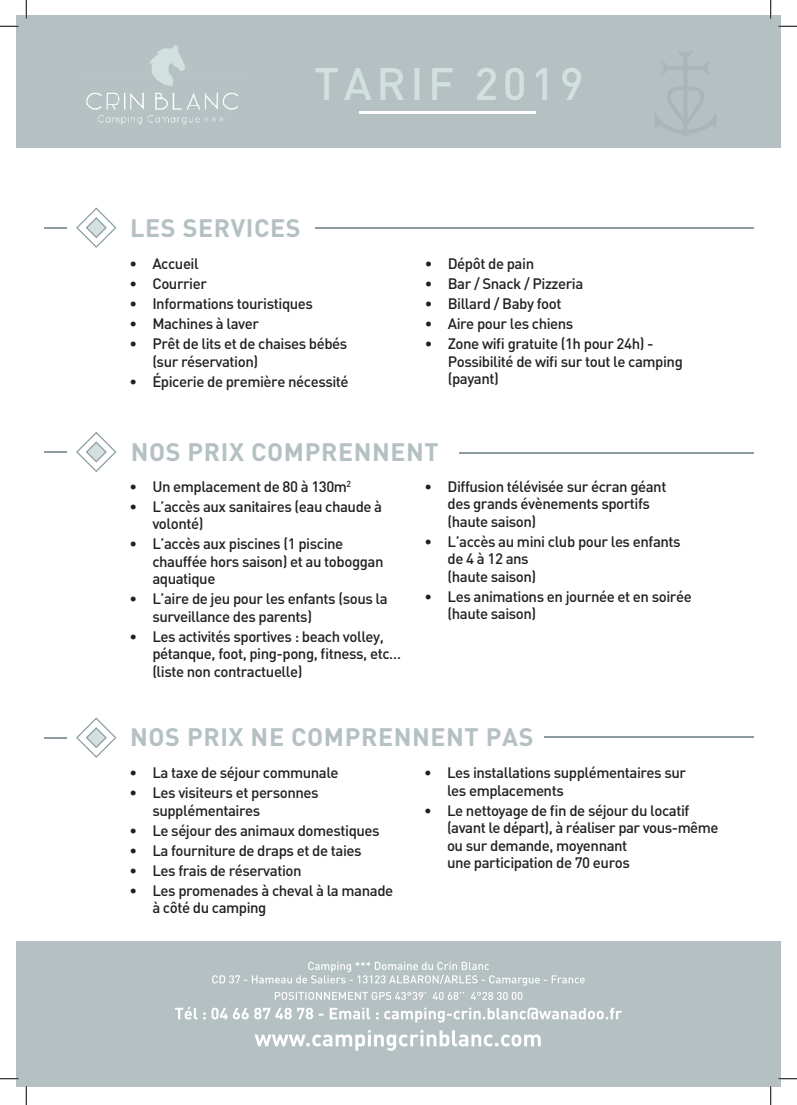
<style>
.page{position:relative;width:797px;height:1105px;background:#fff}
.page>*{position:absolute;margin:0;border:0;box-sizing:border-box;transform-origin:0 0}
.t1{font:500 45px "DIN Pro";letter-spacing:.1em;color:#d2e0e0}
.t2{font:700 25px "DIN";letter-spacing:.025em;color:#b4c0c2}
.t3{font:500 15px/17.5px "DIN Pro";letter-spacing:-.03em;color:#231f20}
</style>
<div class="page">
<div style="left:16px;top:941px;width:765px;height:145px;background:#b4c0c2"></div>
<div style="left:16px;top:16px;width:765px;height:132px;background:#b4c0c2"></div>
<hr style="left:359px;top:112px;width:177px;height:2px;background:#fff">
<svg style="left:212px;top:962px;width:372px;height:24px"></svg>
<svg style="left:275px;top:992px;width:247px;height:8px"></svg>
<svg style="left:175px;top:1007px;width:447px;height:15px"></svg>
<svg style="left:255px;top:1030px;width:285px;height:21px"></svg>
<svg style="left:76px;top:207px;width:40px;height:41px"></svg>
<svg style="left:76px;top:432px;width:40px;height:40px"></svg>
<svg style="left:76px;top:717px;width:40px;height:41px"></svg>
<hr style="left:315px;top:227px;width:438px;height:1px;background:#8b9d9f">
<svg style="left:44px;top:227px;width:22px;height:1px"></svg>
<hr style="left:44px;top:451px;width:22px;height:2px;background:#8b9d9f">
<svg style="left:44px;top:737px;width:22px;height:1px"></svg>
<hr style="left:459px;top:453px;width:294px;height:1px;background:#8b9d9f">
<hr style="left:543px;top:736px;width:210px;height:1px;background:#8b9d9f">
<img style="left:86px;top:45px;width:152px;height:80px">
<svg style="left:655px;top:51px;width:61px;height:86px"></svg>
<svg style="left:0;top:25px;width:19px;height:2px"></svg>
<svg style="left:778px;top:25px;width:19px;height:2px"></svg>
<svg style="left:0;top:1078px;width:19px;height:1px"></svg>
<svg style="left:778px;top:1078px;width:19px;height:1px"></svg>
<svg style="left:25px;top:0;width:2px;height:19px"></svg>
<svg style="left:25px;top:1086px;width:2px;height:19px"></svg>
<svg style="left:770px;top:0;width:1px;height:19px"></svg>
<svg style="left:770px;top:1086px;width:1px;height:19px"></svg>
<h1 class="t1" style="left:314px;top:53px;width:271px">TARIF 2019</h1>
<h2 class="t2" style="left:130px;top:212px;width:172px">LES SERVICES</h2>
<p class="t3" style="left:129px;top:254px;width:71px">• Accueil</p>
<p class="t3" style="left:129px;top:274px;width:79px">• Courrier</p>
<p class="t3" style="left:129px;top:294px;width:185px">• Informations touristiques</p>
<p class="t3" style="left:129px;top:314px;width:131px">• Machines à laver</p>
<p class="t3" style="left:152px;top:334px;width:196px;text-indent:-23px">• Prêt de lits et de chaises bébés (sur réservation)</p>
<p class="t3" style="left:129px;top:372px;width:221px">• Épicerie de première nécessité</p>
<p class="t3" style="left:425px;top:254px;width:111px">• Dépôt de pain</p>
<p class="t3" style="left:425px;top:274px;width:160px">• Bar / Snack / Pizzeria</p>
<p class="t3" style="left:425px;top:294px;width:138px">• Billard / Baby foot</p>
<p class="t3" style="left:425px;top:314px;width:150px">• Aire pour les chiens</p>
<p class="t3" style="left:448px;top:334px;width:237px;text-indent:-23px">• Zone wifi gratuite (1h pour 24h) -<br>Possibilité de wifi sur tout le camping (payant)</p>
<h2 class="t2" style="left:131px;top:436px;width:309px">NOS PRIX COMPRENNENT</h2>
<p class="t3" style="left:129px;top:477px;width:223px">• Un emplacement de 80 à 130m<sup>2</sup></p>
<p class="t3" style="left:152px;top:497px;width:231px;text-indent:-23px">• L’accès aux sanitaires (eau chaude à volonté)</p>
<p class="t3" style="left:152px;top:535px;width:233px;text-indent:-23px">• L’accès aux piscines (1 piscine chauffée hors saison) et au toboggan aquatique</p>
<p class="t3" style="left:152px;top:590px;width:237px;text-indent:-23px">• L’aire de jeu pour les enfants (sous la surveillance des parents)</p>
<p class="t3" style="left:152px;top:627px;width:250px;text-indent:-23px">• Les activités sportives : beach volley, pétanque, foot, ping-pong, fitness, etc… (liste non contractuelle)</p>
<p class="t3" style="left:447px;top:477px;width:220px;text-indent:-23px">• Diffusion télévisée sur écran géant des grands évènements sportifs (haute saison)</p>
<p class="t3" style="left:447px;top:532px;width:235px;text-indent:-23px">• L’accès au mini club pour les enfants de 4 à 12 ans<br>(haute saison)</p>
<p class="t3" style="left:447px;top:587px;width:246px;text-indent:-23px">• Les animations en journée et en soirée (haute saison)</p>
<h2 class="t2" style="left:130px;top:720px;width:404px">NOS PRIX NE COMPRENNENT PAS</h2>
<p class="t3" style="left:129px;top:763px;width:211px">• La taxe de séjour communale</p>
<p class="t3" style="left:152px;top:783px;width:168px;text-indent:-23px">• Les visiteurs et personnes supplémentaires</p>
<p class="t3" style="left:129px;top:821px;width:252px">• Le séjour des animaux domestiques</p>
<p class="t3" style="left:129px;top:841px;width:234px">• La fourniture de draps et de taies</p>
<p class="t3" style="left:129px;top:861px;width:174px">• Les frais de réservation</p>
<p class="t3" style="left:152px;top:881px;width:242px;text-indent:-23px">• Les promenades à cheval à la manade à côté du camping</p>
<p class="t3" style="left:447px;top:763px;width:240px;text-indent:-23px">• Les installations supplémentaires sur les emplacements</p>
<p class="t3" style="left:447px;top:801px;width:273px;text-indent:-23px">• Le nettoyage de fin de séjour du locatif (avant le départ), à réaliser par vous-même ou sur demande, moyennant<br>une participation de 70 euros</p>
</div>
